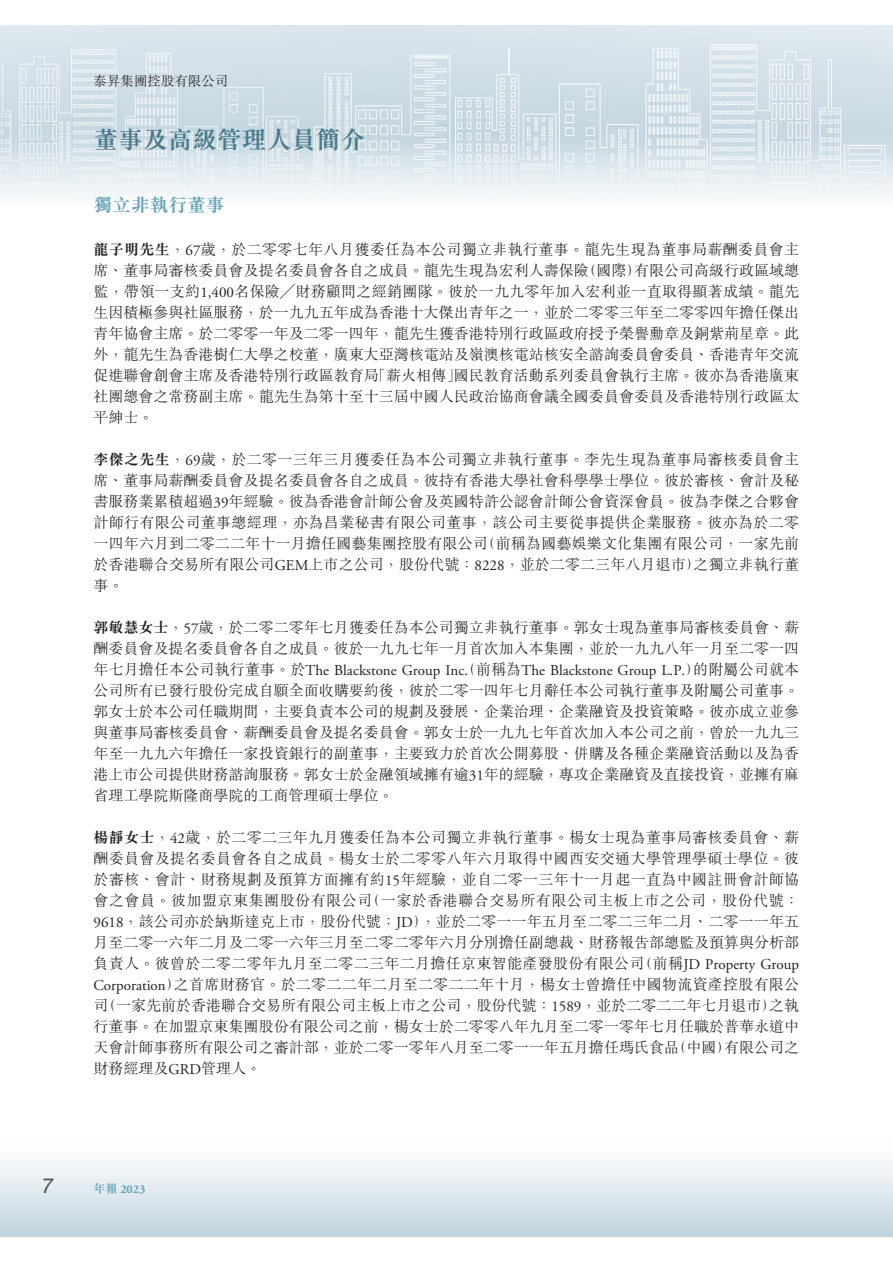
<style>
.page{position:relative;width:893px;height:1263px;background:#fff}
.page>*{position:absolute;margin:0;border:0;box-sizing:border-box;transform-origin:0 0}
.t1{font:24.75px "M Sung HK Bold E Ten B5 H";color:#4c7b8c}
.t2{font:italic 21px "Helvetica LT Std";color:#595856}
.t3{font:18.75px "M Sung HK Bold E Ten B5 H";color:#67a2b7}
.t4{font:15px/21px "M Sung HK Light E Ten B5 H";color:#231f20;text-align:justify}
.t5{font:15px "Adobe Garamond Pro";color:#231f20}
.t6{font:13.5px "M Sung HK Light E Ten B5 H";color:#231f20}
.t7{font:700 12px "Adobe Garamond Pro";color:#67a2b7}
.s1{font-family:"M Sung HK Bold E Ten B5 H"}
.s2{font-family:"Adobe Garamond Pro"}
.s3{font-family:"M Sung HK Light E Ten B5 H"}
.s4{font-family:"M Sung HK Bold E Ten B5 H";font-weight:400}
</style>
<div class="page">
<img style="left:0;top:26px;width:893px;height:173px">
<div style="left:0;top:1140px;width:893px;height:97px;background:linear-gradient(to bottom,#fff,#c1d5df)"></div>
<p class="t6" style="left:94px;top:76px;width:136px">泰昇集團控股有限公司</p>
<h1 class="t1" style="left:94px;top:130px;width:274px">董事及高級管理人員簡介</h1>
<p class="t3" style="left:94px;top:198px;width:133px">獨立非執行董事</p>
<p class="t4" style="left:94px;top:241px;width:707px"><span class="s1">龍子明先生</span>，<span class="s2">67</span>歲，於二零零七年八月獲委任為本公司獨立非執行董事。龍先生現為董事局薪酬委員會主席、董事局審核委員會及提名委員會各自之成員。龍先生現為宏利人壽保險（國際）有限公司高級行政區域總監，帶領一支約<span class="s2">1,400</span>名保險╱財務顧問之經銷團隊。彼於一九九零年加入宏利並一直取得顯著成績。龍先生因積極參與社區服務，於一九九五年成為香港十大傑出青年之一，並於二零零三年至二零零四年擔任傑出青年協會主席。於二零零一年及二零一四年，龍先生獲香港特別行政區政府授予榮譽勳章及銅紫荊星章。此外，龍先生為香港樹仁大學之校董，廣東大亞灣核電站及嶺澳核電站核安全諮詢委員會委員、香港青年交流促進聯會創會主席及香港特別行政區教育局「薪火相傳」國民教育活動系列委員會執行主席。彼亦為香港廣東社團總會之常務副主席。龍先生為第十至十三屆中國人民政治協商會議全國委員會委員及香港特別行政區太平紳士。</p>
<p class="t4" style="left:94px;top:451px;width:707px"><span class="s1">李傑之先生</span>，<span class="s2">69</span>歲，於二零一三年三月獲委任為本公司獨立非執行董事。李先生現為董事局審核委員會主席、董事局薪酬委員會及提名委員會各自之成員。彼持有香港大學社會科學學士學位。彼於審核、會計及秘書服務業累積超過<span class="s2">39</span>年經驗。彼為香港會計師公會及英國特許公認會計師公會資深會員。彼為李傑之合夥會計師行有限公司董事總經理，亦為昌業秘書有限公司董事，該公司主要從事提供企業服務。彼亦為於二零一四年六月到二零二二年十一月擔任國藝集團控股有限公司（前稱為國藝娛樂文化集團有限公司，一家先前於香港聯合交易所有限公司<span class="s2">GEM</span>上市之公司，股份代號：<span class="s2">8228</span>，並於二零二三年八月退市）之獨立非執行董事。</p>
<p class="t4" style="left:94px;top:619px;width:707px"><span class="s1">郭敏慧女士</span>，<span class="s2">57</span>歲，於二零二零年七月獲委任為本公司獨立非執行董事。郭女士現為董事局審核委員會、薪酬委員會及提名委員會各自之成員。彼於一九九七年一月首次加入本集團，並於一九九八年一月至二零一四</p>
<p class="t5" style="left:94px;top:661px;width:707px"><span class="s3">年七月擔任本公司執行董事。於</span>The Blackstone Group Inc.<span class="s3">（前稱為</span>The Blackstone Group L.P.<span class="s3">）的附屬公司就本</span></p>
<p class="t4" style="left:93px;top:682px;width:707px">公司所有已發行股份完成自願全面收購要約後，彼於二零一四年七月辭任本公司執行董事及附屬公司董事。郭女士於本公司任職期間，主要負責本公司的規劃及發展、企業治理、企業融資及投資策略。彼亦成立並參與董事局審核委員會、薪酬委員會及提名委員會。郭女士於一九九七年首次加入本公司之前，曾於一九九三年至一九九六年擔任一家投資銀行的副董事，主要致力於首次公開募股、併購及各種企業融資活動以及為香港上市公司提供財務諮詢服務。郭女士於金融領域擁有逾<span class="s2">31</span>年的經驗，專攻企業融資及直接投資，並擁有麻省理工學院斯隆商學院的工商管理碩士學位。</p>
<p class="t4" style="left:93px;top:829px;width:707px"><span class="s1">楊靜女士</span>，<span class="s2">42</span>歲，於二零二三年九月獲委任為本公司獨立非執行董事。楊女士現為董事局審核委員會、薪酬委員會及提名委員會各自之成員。楊女士於二零零八年六月取得中國西安交通大學管理學碩士學位。彼於審核、會計、財務規劃及預算方面擁有約<span class="s2">15</span>年經驗，並自二零一三年十一月起一直為中國註冊會計師協會之會員。彼加盟京東集團股份有限公司（一家於香港聯合交易所有限公司主板上市之公司，股份代號：<span class="s2">9618</span>，該公司亦於納斯達克上市，股份代號：<span class="s2">JD</span>），並於二零一一年五月至二零二三年二月、二零一一年五月至二零一六年二月及二零一六年三月至二零二零年六月分別擔任副總裁、財務報告部總監及預算與分析部負責人。彼曾於二零二零年九月至二零二三年二月擔任京東智能產發股份有限公司（前稱<span class="s2">JD Property Group Corporation</span>）之首席財務官。於二零二二年二月至二零二二年十月，楊女士曾擔任中國物流資產控股有限公司（一家先前於香港聯合交易所有限公司主板上市之公司，股份代號：<span class="s2">1589</span>，並於二零二二年七月退市）之執行董事。在加盟京東集團股份有限公司之前，楊女士於二零零八年九月至二零一零年七月任職於普華永道中天會計師事務所有限公司之審計部，並於二零一零年八月至二零一一年五月擔任瑪氏食品（中國）有限公司之財務經理及<span class="s2">GRD</span>管理人。</p>
<h2 class="t2" style="left:42px;top:1174px;width:13px">7</h2>
<p class="t7" style="left:94px;top:1182px;width:53px"><span class="s4">年報</span> 2023</p>
</div>
